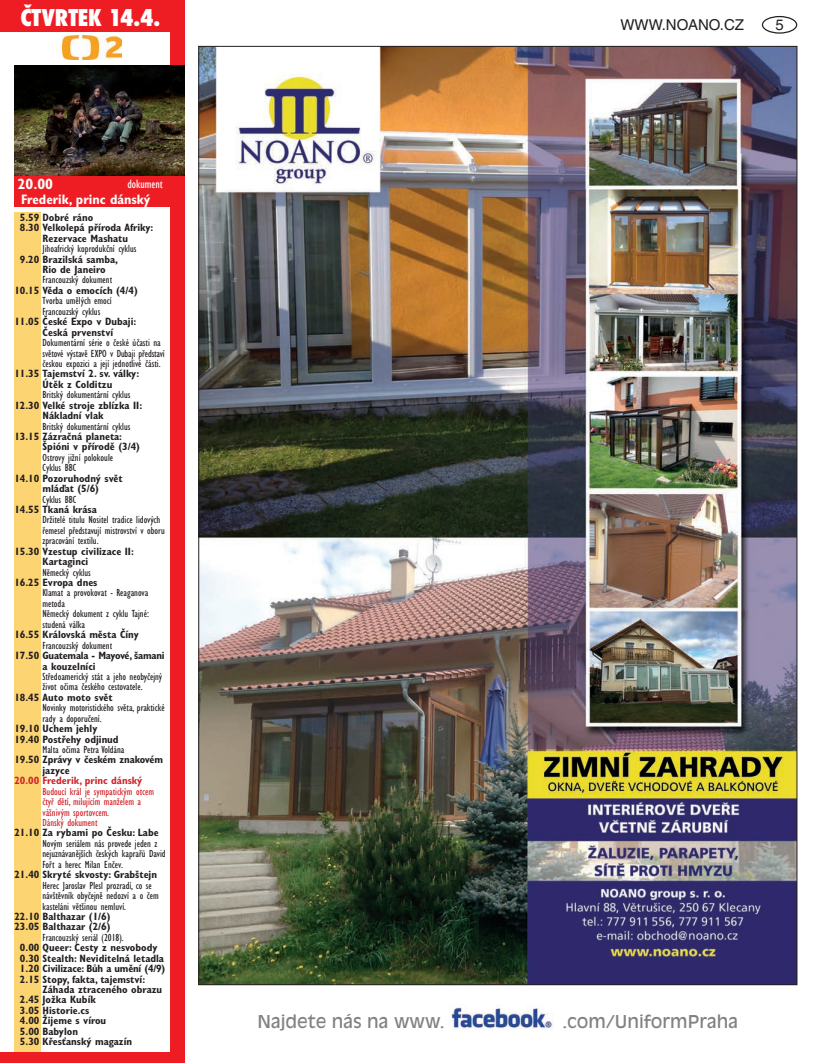
<style>
.page{position:relative;width:815px;height:1063px;background:#fff}
.page>*{position:absolute;margin:0;border:0;box-sizing:border-box;transform-origin:0 0}
.t1{font:800 condensed 22.5px "Futura";letter-spacing:-.01em;color:#fff}
.t2{font:17.5px "Antique Olive CE";color:#808285}
.t3{font:15px "Helvetica CE";color:#231f20}
.t4{font:700 condensed 15px "Gill Sans CE";color:#fff}
.t5{font:700 condensed 13.75px "Gill Sans CE";color:#fff}
.t6{font:condensed 12.5px "Gill Sans CE";color:#fff}
.t7{font:condensed 10.62px/10.4px "Gill Sans CE";color:#231f20}
.t8{font:700 condensed 10.62px/10.4px "Gill Sans CE";color:#231f20}
.t9{font:condensed 10.62px/10.4px "Gill Sans CE";color:#d1232a}
.t10{font:700 condensed 10.62px/10.4px "Gill Sans CE";letter-spacing:-.02em;color:#231f20}
.t11{font:700 condensed 10.62px "Gill Sans CE";color:#d1232a}
</style>
<div class="page">
<div style="left:762px;top:16px;width:35px;height:18px;border:1px solid #231f20;border-radius:50%"></div>
<img style="left:451px;top:1007px;width:103px;height:23px">
<div style="left:0;top:0;width:184px;height:32px;background:#ee1d23"></div>
<div style="left:14px;top:175px;width:167px;height:32px;background:#ee1d23"></div>
<img style="left:63px;top:35px;width:58px;height:24px">
<div style="left:170px;top:0;width:14px;height:1063px;background:#ee1d23"></div>
<div style="left:0;top:1052px;width:184px;height:11px;background:#ee1d23"></div>
<div style="left:14px;top:213px;width:27px;height:839px;background:#fdd472"></div>
<img style="left:14px;top:66px;width:170px;height:109px">
<img style="left:200px;top:48px;width:595px;height:935px">
<h1 class="t1" style="left:21px;top:2px;width:141px">ČTVRTEK 14.4.</h1>
<h3 class="t4" style="left:18px;top:175px;width:37px">20.00</h3>
<p class="t5" style="left:21px;top:191px;width:131px">Frederik, princ dánský</p>
<p class="t6" style="left:127px;top:176px;width:37px">dokument</p>
<p class="t8" style="left:20px;top:212px;width:75px">5.59 Dobré ráno</p>
<p class="t8" style="left:20px;top:223px;width:135px">8.30 Velkolepá příroda Afriky:</p>
<p class="t8" style="left:43px;top:233px;width:87px">Rezervace Mashatu</p>
<p class="t7" style="left:43px;top:243px;width:95px">Jihoafrický koprodukční cyklus</p>
<p class="t8" style="left:43px;top:254px;width:77px;text-indent:-23px">9.20 Brazilská samba,<br>Rio de Janeiro</p>
<p class="t7" style="left:43px;top:275px;width:71px">Francouzský dokument</p>
<p class="t8" style="left:14px;top:285px;width:125px">10.15 Věda o emocích (4/4)</p>
<p class="t7" style="left:43px;top:296px;width:71px">Tvorba umělých emocí<br>Francouzský cyklus</p>
<p class="t8" style="left:14px;top:316px;width:123px;text-align:center">11.05 České Expo v Dubaji:<br>Česká prvenství</p>
<p class="t7" style="left:43px;top:337px;width:124px">Dokumentární série o české účasti na světové výstavě EXPO v Dubaji představí českou expozici a její jednotlivé části.</p>
<p class="t8" style="left:14px;top:369px;width:126px;text-align:center">11.35 Tajemství 2. sv. války:<br>Útěk z Colditzu</p>
<p class="t7" style="left:43px;top:390px;width:89px">Britský dokumentární cyklus</p>
<p class="t8" style="left:43px;top:400px;width:101px;text-indent:-28px">12.30 Velké stroje zblízka II:<br>Nákladní vlak</p>
<p class="t7" style="left:43px;top:421px;width:89px">Britský dokumentární cyklus</p>
<p class="t8" style="left:43px;top:431px;width:99px;text-indent:-28px">13.15 Zázračná planeta:<br>Špióni v přírodě (3/4)</p>
<p class="t7" style="left:43px;top:452px;width:72px">Ostrovy jižní polokoule<br>Cyklus BBC</p>
<p class="t8" style="left:14px;top:473px;width:110px;text-align:center">14.10 Pozoruhodný svět mláďat (5/6)</p>
<p class="t7" style="left:43px;top:494px;width:35px">Cyklus BBC</p>
<p class="t8" style="left:14px;top:504px;width:84px">14.55 Tkaná krása</p>
<p class="t7" style="left:43px;top:515px;width:124px">Držitelé titulu Nositel tradice lidových řemesel představují mistrovství v oboru zpracování textilu.</p>
<p class="t8" style="left:43px;top:546px;width:93px;text-indent:-28px">15.30 Vzestup civilizace II:<br>Kartaginci</p>
<p class="t7" style="left:43px;top:567px;width:50px">Německý cyklus</p>
<p class="t8" style="left:14px;top:577px;width:85px">16.25 Evropa dnes</p>
<p class="t7" style="left:43px;top:588px;width:108px">Klamat a provokovat - Reaganova metoda<br>Německý dokument z cyklu Tajné: studená válka</p>
<p class="t8" style="left:14px;top:629px;width:126px">16.55 Královská města Číny</p>
<p class="t7" style="left:43px;top:640px;width:71px">Francouzský dokument</p>
<p class="t10" style="left:43px;top:650px;width:124px;text-indent:-28px">17.50 Guatemala - Mayové, šamani a kouzelníci</p>
<p class="t7" style="left:43px;top:671px;width:121px">Středoamerický stát a jeho neobyčejný život očima českého cestovatele.</p>
<p class="t8" style="left:14px;top:692px;width:100px">18.45 Auto moto svět</p>
<p class="t7" style="left:43px;top:703px;width:124px">Novinky motoristického světa, praktické rady a doporučení.</p>
<p class="t8" style="left:14px;top:723px;width:106px">19.10 Uchem jehly<br>19.40 Postřehy odjinud</p>
<p class="t7" style="left:43px;top:744px;width:83px">Malta očima Petra Voldána</p>
<p class="t8" style="left:43px;top:755px;width:122px;text-indent:-28px">19.50 Zprávy v českém znakovém jazyce</p>
<p class="t11" style="left:14px;top:774px;width:129px">20.00 Frederik, princ dánský</p>
<p class="t9" style="left:43px;top:786px;width:113px">Budoucí král je sympatickým otcem čtyř dětí, milujícím manželem a vášnivým sportovcem.<br>Dánský dokument</p>
<p class="t8" style="left:14px;top:828px;width:146px">21.10 Za rybami po Česku: Labe</p>
<p class="t7" style="left:43px;top:838px;width:125px">Novým seriálem nás provede jeden z nejuznávanějších českých kaprařů David<br>Fořt a herec Milan Enčev.</p>
<p class="t8" style="left:14px;top:869px;width:144px">21.40 Skryté skvosty: Grabštejn</p>
<p class="t7" style="left:43px;top:880px;width:118px">Herec Jaroslav Plesl prozradí, co se návštěvník obyčejně nedozví a o čem kasteláni většinou nemluví.</p>
<p class="t8" style="left:14px;top:911px;width:98px">22.10 Balthazar (1/6)<br>23.05 Balthazar (2/6)</p>
<p class="t7" style="left:43px;top:932px;width:83px">Francouzský seriál (2018).</p>
<p class="t8" style="left:20px;top:942px;width:147px">0.00 Queer: Cesty z nesvobody<br>0.30 Stealth: Neviditelná letadla<br>1.20 Civilizace: Bůh a umění (4/9)<br>2.15 Stopy, fakta, tajemství:</p>
<p class="t8" style="left:20px;top:984px;width:144px;text-indent:23px">Záhada ztraceného obrazu<br>2.45 Jožka Kubík<br>3.05 Historie.cs<br>4.00 Žijeme s vírou<br>5.00 Babylon<br>5.30 Křesťanský magazín</p>
<h3 class="t3" style="left:620px;top:16px;width:125px">WWW.NOANO.CZ</h3>
<h3 class="t3" style="left:775px;top:16px;width:10px">5</h3>
<h2 class="t2" style="left:257px;top:1012px;width:189px">Najdete nás na www.</h2>
<h2 class="t2" style="left:562px;top:1012px;width:177px">.com/UniformPraha</h2>
</div>
